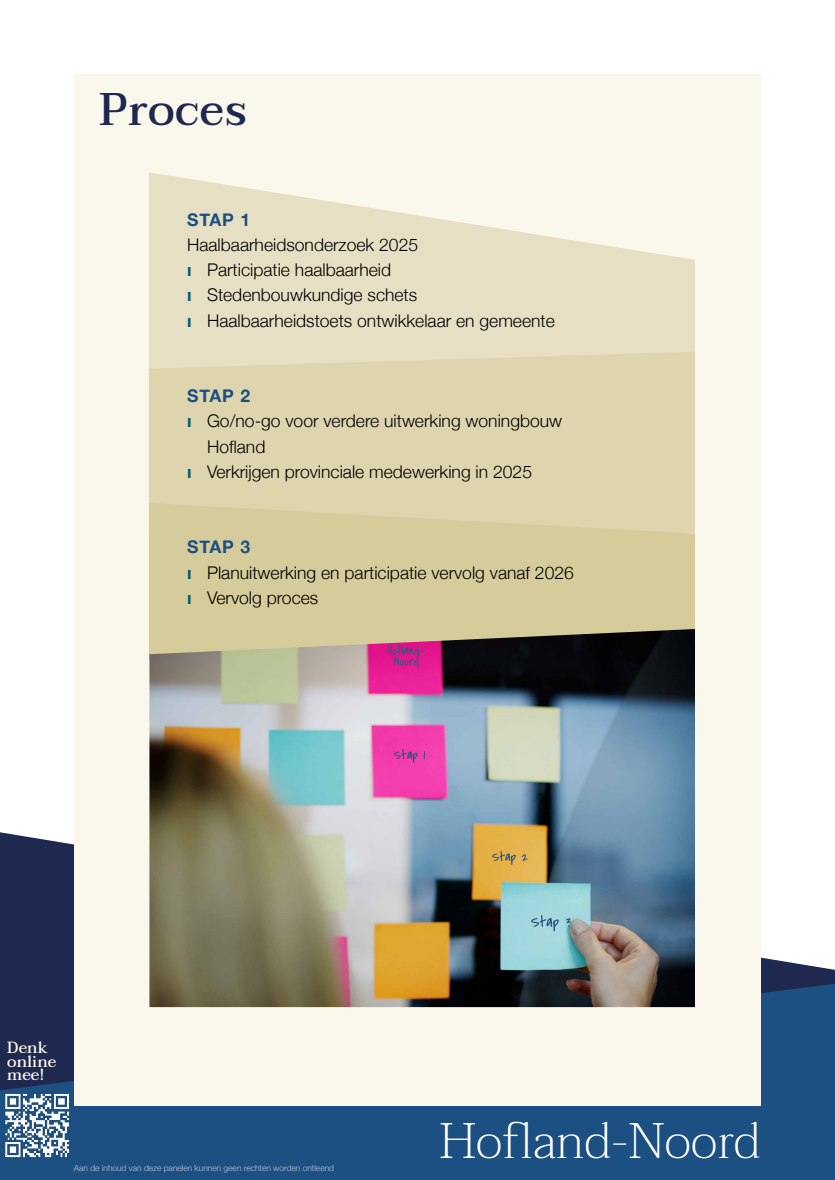
<style>
.page{position:relative;width:835px;height:1180px;background:#fff}
.page>*{position:absolute;margin:0;border:0;box-sizing:border-box;transform-origin:0 0}
.t1{font:200 49.7px "Taviraj";color:#fff}
.t2{font:500 45.5px "Taviraj";letter-spacing:.01em;color:#1f294f}
.t3{font:300 17.5px/25.2px "Helvetica Neue";color:#000}
.t4{font:700 17.5px "Helvetica Neue";letter-spacing:.05em;color:#1c5082}
.t5{font:500 16.1px/13.6px "Taviraj";color:#faf8ec}
.t6{font:300 8.4px "Helvetica Neue";color:#bec2d7}
.s1{font-weight:700;color:#005e71}
.s2{font-weight:700;color:#1c5082}
</style>
<div class="page">
<svg style="left:0;top:832px;width:834px;height:151px;fill:#1f294f"></svg>
<svg style="left:0;top:983px;width:834px;height:197px;background:#235180"></svg>
<div style="left:74px;top:74px;width:686px;height:1031px;background:#faf8ec"></div>
<svg style="left:149px;top:172px;width:545px;height:180px;fill:#e6dfc3"></svg>
<div style="left:149px;top:352px;width:545px;height:151px;background:#ded5af"></div>
<svg style="left:149px;top:503px;width:545px;height:126px;background:#d6cc9d"></svg>
<img style="left:149px;top:629px;width:545px;height:378px">
<h2 class="t2" style="left:99px;top:73px;width:149px">Proces</h2>
<p class="t4" style="left:187px;top:206px;width:65px">STAP 1</p>
<p class="t3" style="left:187px;top:231px;width:369px">Haalbaarheidsonderzoek 2025<br><span class="s1">ı</span> Participatie haalbaarheid<br><span class="s1">ı</span> Stedenbouwkundige schets<br><span class="s1">ı</span> Haalbaarheidstoets ontwikkelaar en gemeente</p>
<p class="t4" style="left:187px;top:382px;width:65px">STAP 2</p>
<p class="t3" style="left:187px;top:407px;width:376px"><span class="s1">ı</span> Go/no-go voor verdere uitwerking woningbouw</p>
<p class="t3" style="left:207px;top:432px;width:60px">Hofland</p>
<p class="t3" style="left:187px;top:458px;width:346px"><span class="s1">ı</span> Verkrijgen provinciale medewerking in 2025</p>
<p class="t3" style="left:187px;top:533px;width:388px"><span class="s2">STAP 3<br></span><span class="s1">ı</span> Planuitwerking en participatie vervolg vanaf 2026 <span class="s1">ı</span> Vervolg proces</p>
<p class="t5" style="left:7px;top:1041px;width:51px">Denk online mee!</p>
<p class="t6" style="left:74px;top:1161px;width:261px">Aan de inhoud van deze panelen kunnen geen rechten worden ontleend</p>
<h1 class="t1" style="left:439px;top:1102px;width:323px">Hofland-Noord</h1>
</div>
